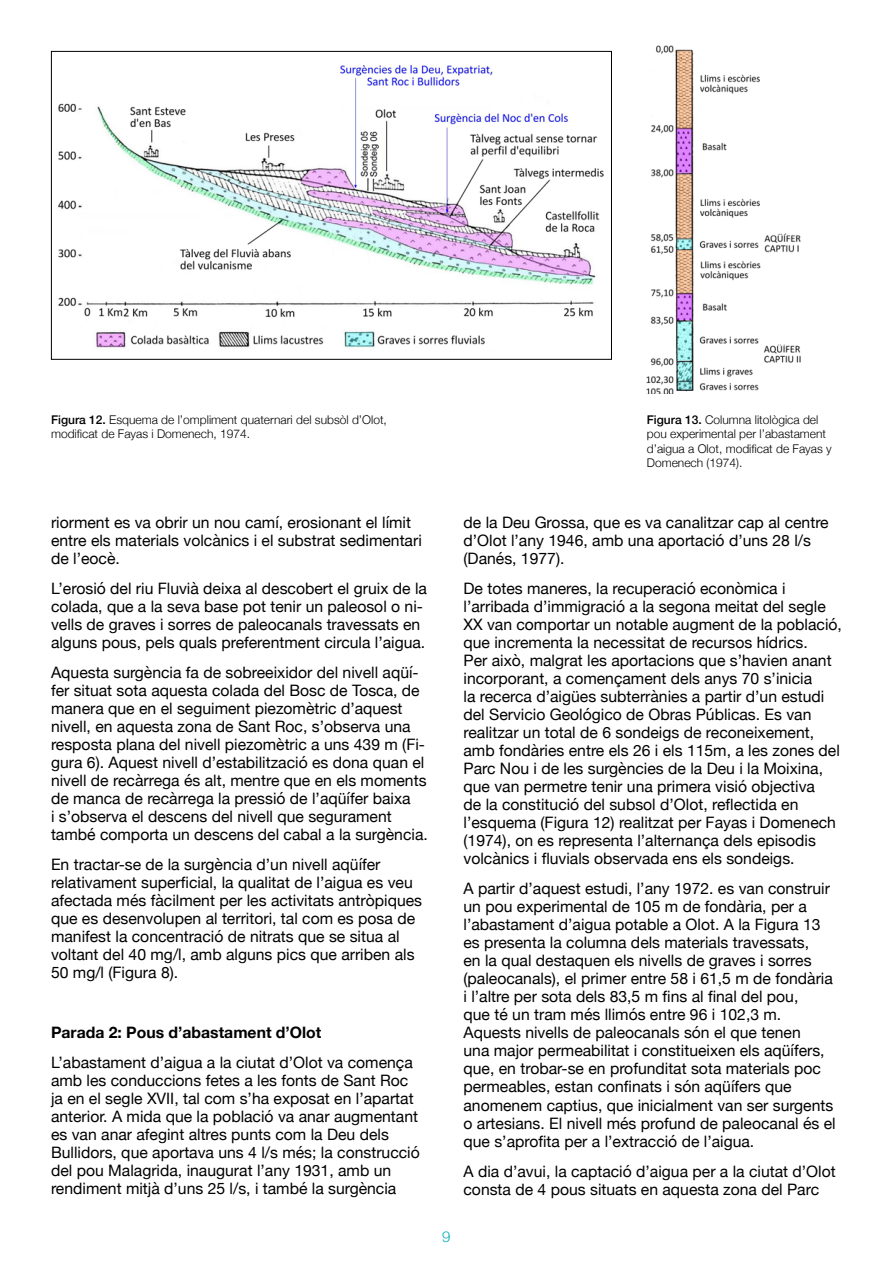
<style>
.page{position:relative;width:893px;height:1263px;background:#fff}
.page>*{position:absolute;margin:0;border:0;box-sizing:border-box;transform-origin:0 0}
.t1{font:15.75px/18px "Helvetica Neue";color:#000}
.t2{font:700 15.75px "Helvetica Neue";color:#000}
.t3{font:300 15px "Helvetica Neue";color:#00b1b3}
.t4{font:300 12px/14.4px "Helvetica Neue";color:#000}
.s1{font-weight:500}
</style>
<div class="page">
<img style="left:58px;top:65px;width:546px;height:283px">
<img style="left:646px;top:45px;width:155px;height:349px">
<p class="t4" style="left:51px;top:412px;width:337px"><span class="s1">Figura 12.</span> Esquema de l’ompliment quaternari del subsòl d’Olot, modificat de Fayas i Domenech, 1974.</p>
<p class="t4" style="left:647px;top:412px;width:186px"><span class="s1">Figura 13.</span> Columna litològica del pou experimental per l’abastament d’aigua a Olot, modificat de Fayas y<br>Domenech (1974).</p>
<p class="t1" style="left:51px;top:515px;width:372px">riorment es va obrir un nou camí, erosionant el límit entre els materials volcànics i el substrat sedimentari de l’eocè.</p>
<p class="t1" style="left:51px;top:581px;width:377px">L’erosió del riu Fluvià deixa al descobert el gruix de la colada, que a la seva base pot tenir un paleosol o ni&shy;vells de graves i sorres de paleocanals travessats en alguns pous, pels quals preferentment circula l’aigua.</p>
<p class="t1" style="left:51px;top:665px;width:378px">Aquesta surgència fa de sobreeixidor del nivell aqüí&shy;fer situat sota aquesta colada del Bosc de Tosca, de manera que en el seguiment piezomètric d’aquest nivell, en aquesta zona de Sant Roc, s’observa una resposta plana del nivell piezomètric a uns 439 m (Fi&shy;gura 6). Aquest nivell d’estabilització es dona quan el nivell de recàrrega és alt, mentre que en els moments de manca de recàrrega la pressió de l’aqüífer baixa<br>i s’observa el descens del nivell que segurament també comporta un descens del cabal a la surgència.</p>
<p class="t1" style="left:51px;top:857px;width:373px">En tractar-se de la surgència d’un nivell aqüífer relativament superficial, la qualitat de l’aigua es veu afectada més fàcilment per les activitats antròpiques que es desenvolupen al territori, tal com es posa de manifest la concentració de nitrats que se situa al voltant del 40 mg/l, amb alguns pics que arriben als 50 mg/l (Figura 8).</p>
<p class="t2" style="left:51px;top:1020px;width:272px">Parada 2: Pous d’abastament d’Olot</p>
<p class="t1" style="left:51px;top:1055px;width:370px">L’abastament d’aigua a la ciutat d’Olot va comença amb les conduccions fetes a les fonts de Sant Roc ja en el segle XVII, tal com s’ha exposat en l’apartat anterior. A mida que la població va anar augmentant es van anar afegint altres punts com la Deu dels Bullidors, que aportava uns 4 l/s més; la construcció del pou Malagrida, inaugurat l’any 1931, amb un rendiment mitjà d’uns 25 l/s, i també la surgència</p>
<p class="t3" style="left:442px;top:1227px;width:10px">9</p>
<p class="t1" style="left:463px;top:515px;width:367px">de la Deu Grossa, que es va canalitzar cap al centre d’Olot l’any 1946, amb una aportació d’uns 28 l/s (Danés, 1977).</p>
<p class="t1" style="left:463px;top:581px;width:380px">De totes maneres, la recuperació econòmica i l’arribada d’immigració a la segona meitat del segle XX van comportar un notable augment de la població, que incrementa la necessitat de recursos hídrics.<br>Per això, malgrat les aportacions que s’havien anant incorporant, a començament dels anys 70 s’inicia<br>la recerca d’aigües subterrànies a partir d’un estudi del Servicio Geológico de Obras Públicas. Es van realitzar un total de 6 sondeigs de reconeixement, amb fondàries entre els 26 i els 115m, a les zones del Parc Nou i de les surgències de la Deu i la Moixina, que van permetre tenir una primera visió objectiva<br>de la constitució del subsol d’Olot, reflectida en l’esquema (Figura 12) realitzat per Fayas i Domenech (1974), on es representa l’alternança dels episodis volcànics i fluvials observada ens els sondeigs.</p>
<p class="t1" style="left:463px;top:881px;width:374px">A partir d’aquest estudi, l’any 1972. es van construir un pou experimental de 105 m de fondària, per a l’abastament d’aigua potable a Olot. A la Figura 13 es presenta la columna dels materials travessats,<br>en la qual destaquen els nivells de graves i sorres (paleocanals), el primer entre 58 i 61,5 m de fondària i l’altre per sota dels 83,5 m fins al final del pou,<br>que té un tram més llimós entre 96 i 102,3 m.<br>Aquests nivells de paleocanals són el que tenen<br>una major permeabilitat i constitueixen els aqüífers, que, en trobar-se en profunditat sota materials poc permeables, estan confinats i són aqüífers que anomenem captius, que inicialment van ser surgents o artesians. El nivell més profund de paleocanal és el que s’aprofita per a l’extracció de l’aigua.</p>
<p class="t1" style="left:463px;top:1163px;width:374px">A dia d’avui, la captació d’aigua per a la ciutat d’Olot consta de 4 pous situats en aquesta zona del Parc</p>
</div>
